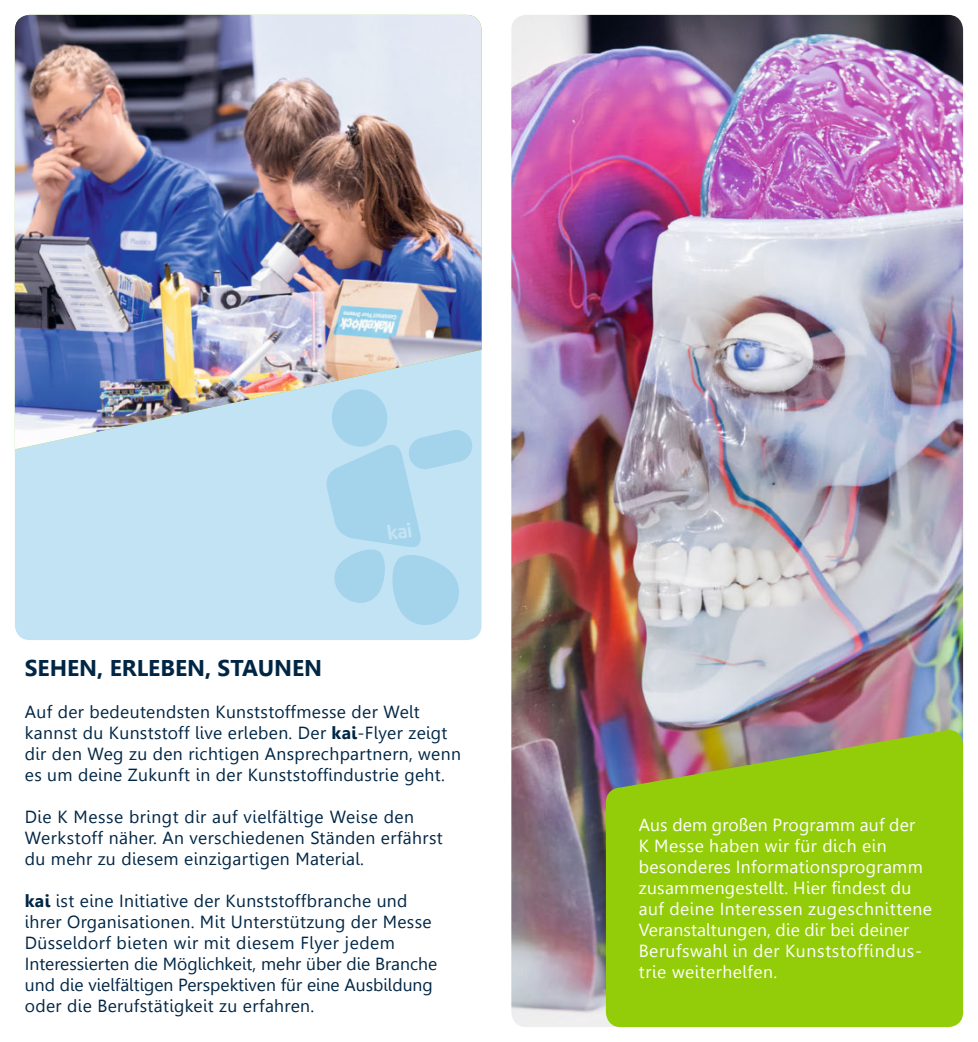
<style>
.page{position:relative;width:978px;height:1042px;background:#fff}
.page>*{position:absolute;margin:0;border:0;box-sizing:border-box;transform-origin:0 0}
.t1{font:700 22.75px "Gisha";color:#002645}
.t2{font:17.5px/21px "Gisha";letter-spacing:.02em;color:#002645}
.t3{font:17.5px/21px "Gisha";letter-spacing:.02em;color:#fff}
.s1{font-weight:700}
</style>
<div class="page">
<div style="left:15px;top:15px;width:466px;height:625px;background:#c2e3f4;border-radius:15px"></div>
<img style="left:15px;top:15px;width:466px;height:434px">
<svg style="left:323px;top:386px;width:150px;height:239px"></svg>
<img style="left:511px;top:15px;width:451px;height:1012px">
<svg style="left:605px;top:730px;width:357px;height:297px;background:#93c416"></svg>
<h1 class="t1" style="left:25px;top:655px;width:299px">SEHEN, ERLEBEN, STAUNEN</h1>
<p class="t2" style="left:25px;top:701px;width:437px">Auf der bedeutendsten Kunststoffmesse der Welt kannst du Kunststoff live erleben. Der <span class="s1">kai</span>-Flyer zeigt dir den Weg zu den richtigen Ansprechpartnern, wenn es um deine Zukunft in der Kunststoffindustrie geht.</p>
<p class="t2" style="left:25px;top:806px;width:419px">Die K Messe bringt dir auf vielfältige Weise den<br>Werkstoff näher. An verschiedenen Ständen erfährst du mehr zu diesem einzigartigen Material.</p>
<p class="t2" style="left:25px;top:890px;width:414px"><span class="s1">kai</span> ist eine Initiative der Kunststoffbranche und ihrer Organisationen. Mit Unterstützung der Messe Düsseldorf bieten wir mit diesem Flyer jedem Interessierten die Möglichkeit, mehr über die Branche und die vielfältigen Perspektiven für eine Ausbildung oder die Berufstätigkeit zu erfahren.</p>
<p class="t3" style="left:638px;top:815px;width:294px">Aus dem großen Programm auf der<br>K Messe haben wir für dich ein besonderes Informationsprogramm zusammengestellt. Hier findest du auf deine Interessen zugeschnittene<br>Veranstaltungen, die dir bei deiner<br>Berufswahl in der Kunststoffindus&shy;trie weiterhelfen.</p>
</div>
